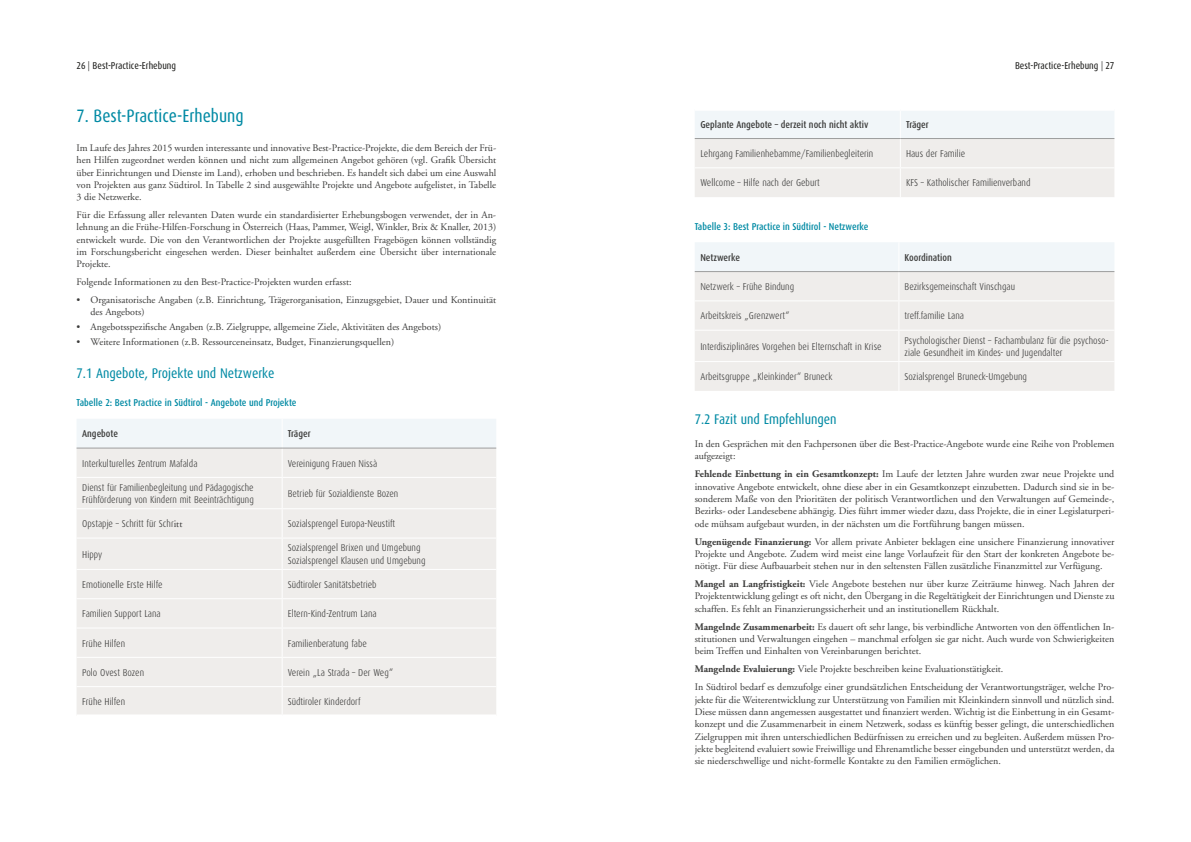
<style>
.page{position:relative;width:1191px;height:842px;background:#fff}
.page>*{position:absolute;margin:0;border:0;box-sizing:border-box;transform-origin:0 0}
.t1{font:18px "Dax Condensed";color:#008aa4}
.t2{font:14px "Dax Condensed";color:#008aa4}
.t3{font:10px/12.3px "Adobe Garamond";color:#3b3b3a;text-align:justify}
.t4{font:300 10px/12.3px "Dax Condensed";color:#3b3b3a}
.t5{font:500 10px "Dax Condensed";color:#008aa4}
.t6{font:500 10px "Dax Condensed";color:#3b3b3a}
.t7{font:10px "Dax Condensed";color:#1a1a18}
.s1{color:#494948}
.s2{font-family:"Adobe Garamond";font-weight:400}
.s3{font-weight:700}
</style>
<div class="page">
<div style="left:77px;top:478px;width:419px;height:236px;background:#efedeb"></div>
<svg style="left:77px;top:419px;width:419px;height:58px"></svg>
<hr style="left:282px;top:478px;width:1px;height:30px;background:#fff">
<hr style="left:77px;top:508px;width:205px;height:1px;background:#fff">
<hr style="left:282px;top:508px;width:214px;height:1px;background:#fff">
<svg style="left:282px;top:509px;width:1px;height:28px"></svg>
<hr style="left:77px;top:537px;width:205px;height:1px;background:#fff">
<hr style="left:282px;top:537px;width:214px;height:1px;background:#fff">
<hr style="left:282px;top:538px;width:1px;height:31px;background:#fff">
<hr style="left:77px;top:569px;width:205px;height:1px;background:#fff">
<hr style="left:282px;top:569px;width:214px;height:1px;background:#fff">
<hr style="left:77px;top:598px;width:205px;height:1px;background:#fff">
<hr style="left:282px;top:598px;width:214px;height:1px;background:#fff">
<hr style="left:77px;top:627px;width:205px;height:1px;background:#fff">
<hr style="left:282px;top:627px;width:214px;height:1px;background:#fff">
<hr style="left:77px;top:657px;width:205px;height:1px;background:#fff">
<hr style="left:282px;top:657px;width:214px;height:1px;background:#fff">
<hr style="left:77px;top:686px;width:205px;height:1px;background:#fff">
<hr style="left:282px;top:686px;width:214px;height:1px;background:#fff">
<svg style="left:282px;top:570px;width:1px;height:144px"></svg>
<hr style="left:77px;top:448px;width:205px;height:1px;background:#9c9d9d">
<hr style="left:282px;top:448px;width:214px;height:1px;background:#9c9d9d">
<svg style="left:695px;top:111px;width:419px;height:86px"></svg>
<hr style="left:694px;top:138px;width:206px;height:1px;background:#9c9d9d">
<hr style="left:900px;top:138px;width:214px;height:1px;background:#9c9d9d">
<div style="left:695px;top:331px;width:419px;height:60px;background:#efedeb"></div>
<svg style="left:695px;top:242px;width:419px;height:88px"></svg>
<hr style="left:898px;top:331px;width:1px;height:30px;background:#fff">
<hr style="left:694px;top:361px;width:205px;height:1px;background:#fff">
<hr style="left:899px;top:361px;width:215px;height:1px;background:#fff">
<svg style="left:898px;top:362px;width:1px;height:29px"></svg>
<hr style="left:694px;top:271px;width:205px;height:1px;background:#9c9d9d">
<hr style="left:899px;top:271px;width:215px;height:1px;background:#9c9d9d">
<p class="t7" style="left:77px;top:60px;width:101px">26 <span class="s1">|</span> Best-Practice-Erhebung</p>
<p class="t7" style="left:1015px;top:60px;width:101px">Best-Practice-Erhebung <span class="s1">|</span> 27</p>
<h1 class="t1" style="left:77px;top:106px;width:169px">7. Best-Practice-Erhebung</h1>
<p class="t3" style="left:77px;top:142px;width:421px">Im Laufe des Jahres 2015 wurden interessante und innovative Best-Practice-Projekte, die dem Bereich der Frü&shy;hen Hilfen zugeordnet werden können und nicht zum allgemeinen Angebot gehören (vgl. Grafik Übersicht über Einrichtungen und Dienste im Land), erhoben und beschrieben. Es handelt sich dabei um eine Auswahl von Projekten aus ganz Südtirol. In Tabelle 2 sind ausgewählte Projekte und Angebote aufgelistet, in Tabelle 3 die Netzwerke.</p>
<p class="t3" style="left:77px;top:209px;width:421px">Für die Erfassung aller relevanten Daten wurde ein standardisierter Erhebungsbogen verwendet, der in An&shy;lehnung an die Frühe-Hilfen-Forschung in Österreich (Haas, Pammer, Weigl, Winkler, Brix &amp; Knaller, 2013) entwickelt wurde. Die von den Verantwortlichen der Projekte ausgefüllten Fragebögen können vollständig im Forschungsbericht eingesehen werden. Dieser beinhaltet außerdem eine Übersicht über internationale Projekte.</p>
<p class="t3" style="left:77px;top:276px;width:276px">Folgende Informationen zu den Best-Practice-Projekten wurden erfasst:</p>
<p class="t3" style="left:91px;top:294px;width:407px;line-height:12px;text-indent:-14px">• Organisatorische Angaben (z.B. Einrichtung, Trägerorganisation, Einzugsgebiet, Dauer und Kontinuität des Angebots)</p>
<p class="t3" style="left:77px;top:321px;width:366px">• Angebotsspezifische Angaben (z.B. Zielgruppe, allgemeine Ziele, Aktivitäten des Angebots)</p>
<p class="t3" style="left:77px;top:336px;width:319px">• Weitere Informationen (z.B. Ressourceneinsatz, Budget, Finanzierungsquellen)</p>
<h2 class="t2" style="left:77px;top:366px;width:199px">7.1 Angebote, Projekte und Netzwerke</h2>
<p class="t5" style="left:77px;top:397px;width:221px">Tabelle 2: Best Practice in Südtirol - Angebote und Projekte</p>
<p class="t6" style="left:82px;top:428px;width:37px">Angebote</p>
<p class="t6" style="left:288px;top:428px;width:24px">Träger</p>
<p class="t4" style="left:82px;top:457px;width:117px">Interkulturelles Zentrum Mafalda</p>
<p class="t4" style="left:288px;top:457px;width:91px">Vereinigung Frauen Nissà</p>
<p class="t4" style="left:82px;top:481px;width:173px">Dienst für Familienbegleitung und Pädagogische<br>Frühförderung von Kindern mit Beeinträchtigung</p>
<p class="t4" style="left:288px;top:487px;width:112px">Betrieb für Sozialdienste Bozen</p>
<p class="t4" style="left:82px;top:518px;width:102px">Opstapje – Schritt für Schr<span class="s2">itt</span></p>
<p class="t4" style="left:288px;top:518px;width:109px">Sozialsprengel Europa-Neustift</p>
<p class="t4" style="left:82px;top:548px;width:22px">Hippy</p>
<p class="t4" style="left:288px;top:542px;width:139px">Sozialsprengel Brixen und Umgebung<br>Sozialsprengel Klausen und Umgebung</p>
<p class="t4" style="left:82px;top:578px;width:82px">Emotionelle Erste Hilfe</p>
<p class="t4" style="left:288px;top:578px;width:90px">Südtiroler Sanitätsbetrieb</p>
<p class="t4" style="left:82px;top:608px;width:80px">Familien Support Lana</p>
<p class="t4" style="left:288px;top:608px;width:90px">Eltern-Kind-Zentrum Lana</p>
<p class="t4" style="left:82px;top:637px;width:44px">Frühe Hilfen</p>
<p class="t4" style="left:288px;top:637px;width:81px">Familienberatung fabe</p>
<p class="t4" style="left:82px;top:666px;width:63px">Polo Ovest Bozen</p>
<p class="t4" style="left:288px;top:666px;width:107px">Verein „La Strada – Der Weg“</p>
<p class="t4" style="left:82px;top:696px;width:44px">Frühe Hilfen</p>
<p class="t4" style="left:288px;top:696px;width:74px">Südtiroler Kinderdorf</p>
<p class="t6" style="left:700px;top:119px;width:169px">Geplante Angebote – derzeit noch nicht aktiv</p>
<p class="t6" style="left:906px;top:119px;width:24px">Träger</p>
<p class="t4" style="left:700px;top:148px;width:174px">Lehrgang Familienhebamme/Familienbegleiterin</p>
<p class="t4" style="left:906px;top:148px;width:61px">Haus der Familie</p>
<p class="t4" style="left:700px;top:177px;width:121px">Wellcome – Hilfe nach der Geburt</p>
<p class="t4" style="left:906px;top:177px;width:126px">KFS – Katholischer Familienverband</p>
<p class="t5" style="left:694px;top:221px;width:175px">Tabelle 3: Best Practice in Südtirol - Netzwerke</p>
<p class="t6" style="left:700px;top:252px;width:41px">Netzwerke</p>
<p class="t6" style="left:904px;top:252px;width:49px">Koordination</p>
<p class="t4" style="left:700px;top:281px;width:95px">Netzwerk – Frühe Bindung</p>
<p class="t4" style="left:904px;top:281px;width:112px">Bezirksgemeinschaft Vinschgau</p>
<p class="t4" style="left:700px;top:310px;width:91px">Arbeitskreis „Grenzwert“</p>
<p class="t4" style="left:904px;top:310px;width:61px">treff.familie Lana</p>
<p class="t4" style="left:700px;top:340px;width:183px">Interdisziplinäres Vorgehen bei Elternschaft in Krise</p>
<p class="t4" style="left:904px;top:334px;width:206px">Psychologischer Dienst – Fachambulanz für die psychoso&shy;ziale Gesundheit im Kindes- und Jugendalter</p>
<p class="t4" style="left:700px;top:371px;width:134px">Arbeitsgruppe „Kleinkinder“ Bruneck</p>
<p class="t4" style="left:904px;top:371px;width:124px">Sozialsprengel Bruneck-Umgebung</p>
<h2 class="t2" style="left:694px;top:411px;width:143px">7.2 Fazit und Empfehlungen</h2>
<p class="t3" style="left:694px;top:438px;width:421px">In den Gesprächen mit den Fachpersonen über die Best-Practice-Angebote wurde eine Reihe von Problemen aufgezeigt:</p>
<p class="t3" style="left:694px;top:468px;width:421px"><span class="s3">Fehlende Einbettung in ein Gesamtkonzept:</span> Im Laufe der letzten Jahre wurden zwar neue Projekte und innovative Angebote entwickelt, ohne diese aber in ein Gesamtkonzept einzubetten. Dadurch sind sie in be&shy;sonderem Maße von den Prioritäten der politisch Verantwortlichen und den Verwaltungen auf Gemeinde-, Bezirks- oder Landesebene abhängig. Dies führt immer wieder dazu, dass Projekte, die in einer Legislaturperi&shy;ode mühsam aufgebaut wurden, in der nächsten um die Fortführung bangen müssen.</p>
<p class="t3" style="left:694px;top:535px;width:421px"><span class="s3">Ungenügende Finanzierung:</span> Vor allem private Anbieter beklagen eine unsichere Finanzierung innovativer Projekte und Angebote. Zudem wird meist eine lange Vorlaufzeit für den Start der konkreten Angebote be&shy;nötigt. Für diese Aufbauarbeit stehen nur in den seltensten Fällen zusätzliche Finanzmittel zur Verfügung.</p>
<p class="t3" style="left:694px;top:578px;width:421px"><span class="s3">Mangel an Langfristigkeit:</span> Viele Angebote bestehen nur über kurze Zeiträume hinweg. Nach Jahren der Projektentwicklung gelingt es oft nicht, den Übergang in die Regeltätigkeit der Einrichtungen und Dienste zu schaffen. Es fehlt an Finanzierungssicherheit und an institutionellem Rückhalt.</p>
<p class="t3" style="left:694px;top:621px;width:421px"><span class="s3">Mangelnde Zusammenarbeit:</span> Es dauert oft sehr lange, bis verbindliche Antworten von den öffentlichen In&shy;stitutionen und Verwaltungen eingehen – manchmal erfolgen sie gar nicht. Auch wurde von Schwierigkeiten beim Treffen und Einhalten von Vereinbarungen berichtet.</p>
<p class="t3" style="left:694px;top:660px;width:421px;line-height:18px"><span class="s3">Mangelnde Evaluierung:</span> Viele Projekte beschreiben keine Evaluationstätigkeit.<br>In Südtirol bedarf es demzufolge einer grundsätzlichen Entscheidung der Verantwortungsträger, welche Pro-</p>
<p class="t3" style="left:694px;top:693px;width:421px">jekte für die Weiterentwicklung zur Unterstützung von Familien mit Kleinkindern sinnvoll und nützlich sind.<br>Diese müssen dann angemessen ausgestattet und finanziert werden. Wichtig ist die Einbettung in ein Gesamt&shy;konzept und die Zusammenarbeit in einem Netzwerk, sodass es künftig besser gelingt, die unterschiedlichen Zielgruppen mit ihren unterschiedlichen Bedürfnissen zu erreichen und zu begleiten. Außerdem müssen Pro&shy;jekte begleitend evaluiert sowie Freiwillige und Ehrenamtliche besser eingebunden und unterstützt werden, da sie niederschwellige und nicht-formelle Kontakte zu den Familien ermöglichen.</p>
</div>
